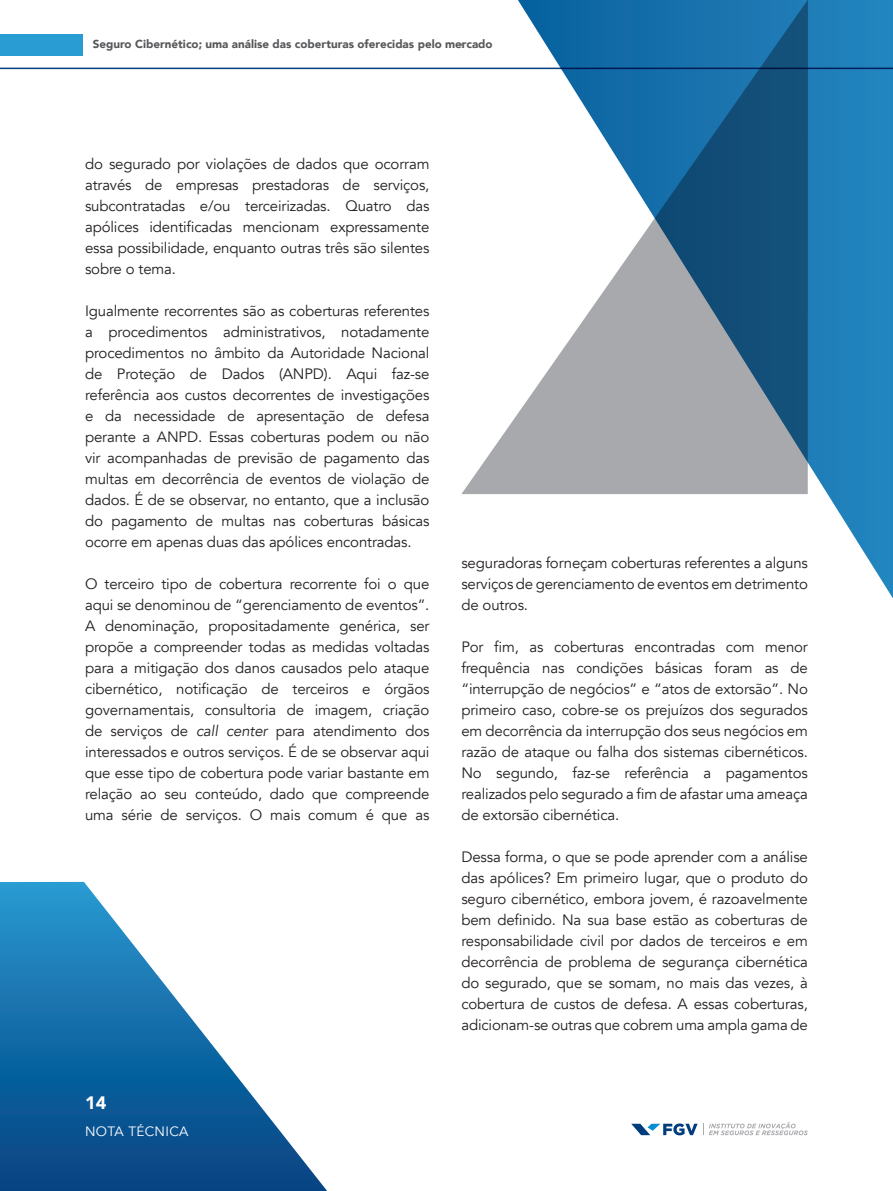
<style>
.page{position:relative;width:893px;height:1191px;background:#fff}
.page>*{position:absolute;margin:0;border:0;box-sizing:border-box;transform-origin:0 0}
.t1{font:900 18px "Avenir";color:#fff}
.Corpo_de_texto{font:15px/21px "Avenir";letter-spacing:-.01em;color:#231f20;text-align:justify}
.t2{font:13.5px "Avenir";letter-spacing:.025em;color:#fff}
.t3{font:900 11.55px "Avenir";color:#57585a}
.s1{font-style:italic}
</style>
<div class="page">
<div style="left:0;top:34px;width:83px;height:21px;background:#289cd3"></div>
<hr style="left:0;top:68px;width:893px;height:1px;background:#013d7d">
<svg style="left:808px;top:0;width:85px;height:599px;background:#398fc2"></svg>
<svg style="left:461px;top:0;width:347px;height:494px"></svg>
<svg style="left:0;top:882px;width:327px;height:309px"></svg>
<svg style="left:631px;top:1122px;width:177px;height:13px"></svg>
<p class="t3" style="left:93px;top:34px;width:401px">Seguro Cibernético; uma análise das coberturas oferecidas pelo mercado</p>
<p class="Corpo_de_texto" style="left:85px;top:154px;width:346px">do segurado por violações de dados que ocorram através de empresas prestadoras de serviços, subcontratadas e/ou terceirizadas. Quatro das apólices identificadas mencionam expressamente essa possibilidade, enquanto outras três são silentes sobre o tema.</p>
<p class="Corpo_de_texto" style="left:85px;top:301px;width:346px">Igualmente recorrentes são as coberturas referentes a procedimentos administrativos, notadamente procedimentos no âmbito da Autoridade Nacional de Proteção de Dados (ANPD). Aqui faz-se referência aos custos decorrentes de investigações e da necessidade de apresentação de defesa perante a ANPD. Essas coberturas podem ou não vir acompanhadas de previsão de pagamento das multas em decorrência de eventos de violação de dados. É de se observar, no entanto, que a inclusão do pagamento de multas nas coberturas básicas ocorre em apenas duas das apólices encontradas.</p>
<p class="Corpo_de_texto" style="left:85px;top:574px;width:346px">O terceiro tipo de cobertura recorrente foi o que aqui se denominou de “gerenciamento de eventos”.<br>A denominação, propositadamente genérica, ser propõe a compreender todas as medidas voltadas para a mitigação dos danos causados pelo ataque cibernético, notificação de terceiros e órgãos governamentais, consultoria de imagem, criação de serviços de <span class="s1">call center</span> para atendimento dos interessados e outros serviços. É de se observar aqui que esse tipo de cobertura pode variar bastante em relação ao seu conteúdo, dado que compreende uma série de serviços. O mais comum é que as</p>
<p class="t1" style="left:85px;top:1087px;width:23px">14</p>
<p class="t2" style="left:85px;top:1123px;width:105px">NOTA TÉCNICA</p>
<p class="Corpo_de_texto" style="left:461px;top:553px;width:348px">seguradoras forneçam coberturas referentes a alguns serviços de gerenciamento de eventos em detrimento de outros.</p>
<p class="Corpo_de_texto" style="left:461px;top:637px;width:348px">Por fim, as coberturas encontradas com menor frequência nas condições básicas foram as de “interrupção de negócios” e “atos de extorsão”. No primeiro caso, cobre-se os prejuízos dos segurados em decorrência da interrupção dos seus negócios em razão de ataque ou falha dos sistemas cibernéticos.<br>No segundo, faz-se referência a pagamentos realizados pelo segurado a fim de afastar uma ameaça de extorsão cibernética.</p>
<p class="Corpo_de_texto" style="left:461px;top:847px;width:348px">Dessa forma, o que se pode aprender com a análise das apólices? Em primeiro lugar, que o produto do seguro cibernético, embora jovem, é razoavelmente bem definido. Na sua base estão as coberturas de responsabilidade civil por dados de terceiros e em decorrência de problema de segurança cibernética do segurado, que se somam, no mais das vezes, à cobertura de custos de defesa. A essas coberturas, adicionam-se outras que cobrem uma ampla gama de</p>
</div>
